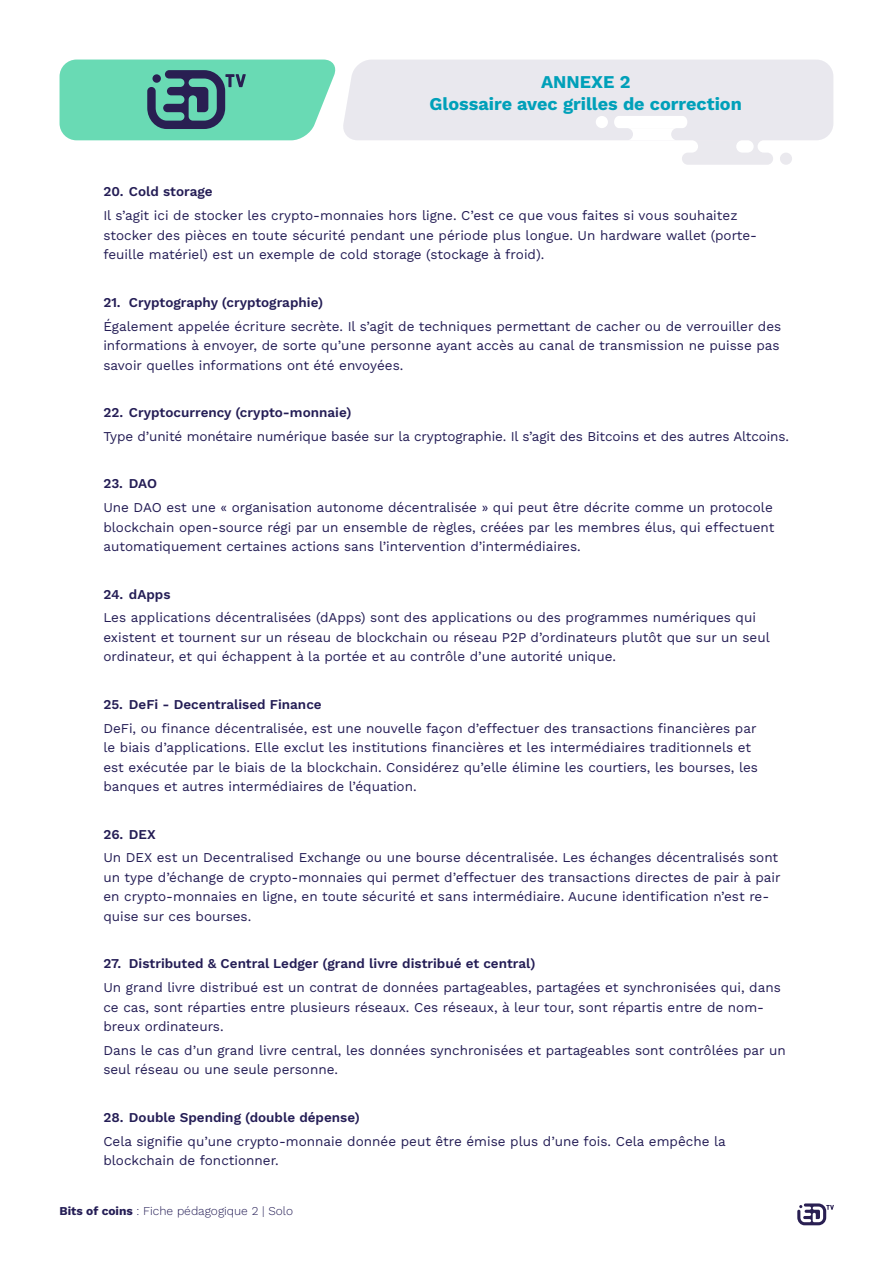
<style>
.page{position:relative;width:893px;height:1263px;background:#fff}
.page>*{position:absolute;margin:0;border:0;box-sizing:border-box;transform-origin:0 0}
.Title-Extra{font:700 18px "Work Sans";color:#00a0b9}
.t1{font:13.5px/19.5px "Work Sans";color:#241d55}
.t2{font:600 13.5px "Work Sans";color:#241d55}
.t3{font:300 12px "Work Sans";color:#241d55}
.s1{font-weight:700}
</style>
<div class="page">
<svg style="left:797px;top:1203px;width:37px;height:22px"></svg>
<svg style="left:60px;top:60px;width:773px;height:105px"></svg>
<p class="Title-Extra" style="left:541px;top:68px;width:91px">ANNEXE 2</p>
<p class="Title-Extra" style="left:429px;top:90px;width:314px">Glossaire avec grilles de correction</p>
<p class="t2" style="left:103px;top:182px;width:111px">20. Cold storage</p>
<p class="t1" style="left:103px;top:205px;width:655px">Il s’agit ici de stocker les crypto-monnaies hors ligne. C’est ce que vous faites si vous souhaitez stocker des pièces en toute sécurité pendant une période plus longue. Un hardware wallet (porte&shy;feuille matériel) est un exemple de cold storage (stockage à froid).</p>
<p class="t2" style="left:103px;top:292px;width:221px">21. Cryptography (cryptographie)</p>
<p class="t1" style="left:103px;top:316px;width:679px;text-align:justify">Également appelée écriture secrète. Il s’agit de techniques permettant de cacher ou de verrouiller des informations à envoyer, de sorte qu’une personne ayant accès au canal de transmission ne puisse pas savoir quelles informations ont été envoyées.</p>
<p class="t2" style="left:103px;top:402px;width:250px">22. Cryptocurrency (crypto-monnaie)</p>
<p class="t1" style="left:103px;top:426px;width:687px">Type d’unité monétaire numérique basée sur la cryptographie. Il s’agit des Bitcoins et des autres Altcoins.</p>
<p class="t2" style="left:103px;top:473px;width:55px">23. DAO</p>
<p class="t1" style="left:103px;top:497px;width:673px">Une DAO est une « organisation autonome décentralisée » qui peut être décrite comme un protocole blockchain open-source régi par un ensemble de règles, créées par les membres élus, qui effectuent automatiquement certaines actions sans l’intervention d’intermédiaires.</p>
<p class="t2" style="left:103px;top:584px;width:69px">24. dApps</p>
<p class="t1" style="left:103px;top:607px;width:668px">Les applications décentralisées (dApps) sont des applications ou des programmes numériques qui existent et tournent sur un réseau de blockchain ou réseau P2P d’ordinateurs plutôt que sur un seul ordinateur, et qui échappent à la portée et au contrôle d’une autorité unique.</p>
<p class="t2" style="left:103px;top:694px;width:220px">25. DeFi - Decentralised Finance</p>
<p class="t1" style="left:103px;top:718px;width:656px">DeFi, ou finance décentralisée, est une nouvelle façon d’effectuer des transactions financières par le biais d’applications. Elle exclut les institutions financières et les intermédiaires traditionnels et est exécutée par le biais de la blockchain. Considérez qu’elle élimine les courtiers, les bourses, les banques et autres intermédiaires de l’équation.</p>
<p class="t2" style="left:103px;top:824px;width:54px">26. DEX</p>
<p class="t1" style="left:103px;top:847px;width:679px">Un DEX est un Decentralised Exchange ou une bourse décentralisée. Les échanges décentralisés sont un type d’échange de crypto-monnaies qui permet d’effectuer des transactions directes de pair à pair en crypto-monnaies en ligne, en toute sécurité et sans intermédiaire. Aucune identification n’est re&shy;quise sur ces bourses.</p>
<p class="t2" style="left:103px;top:953px;width:434px">27. Distributed &amp; Central Ledger (grand livre distribué et central)</p>
<p class="t1" style="left:103px;top:977px;width:679px">Un grand livre distribué est un contrat de données partageables, partagées et synchronisées qui, dans ce cas, sont réparties entre plusieurs réseaux. Ces réseaux, à leur tour, sont répartis entre de nom&shy;breux ordinateurs.</p>
<p class="t1" style="left:103px;top:1040px;width:684px">Dans le cas d’un grand livre central, les données synchronisées et partageables sont contrôlées par un seul réseau ou une seule personne.</p>
<p class="t2" style="left:103px;top:1107px;width:258px">28. Double Spending (double dépense)</p>
<p class="t1" style="left:103px;top:1131px;width:624px">Cela signifie qu’une crypto-monnaie donnée peut être émise plus d’une fois. Cela empêche la blockchain de fonctionner.</p>
<p class="t3" style="left:60px;top:1202px;width:235px"><span class="s1">Bits of coins</span> : Fiche pédagogique 2 | Solo</p>
</div>
